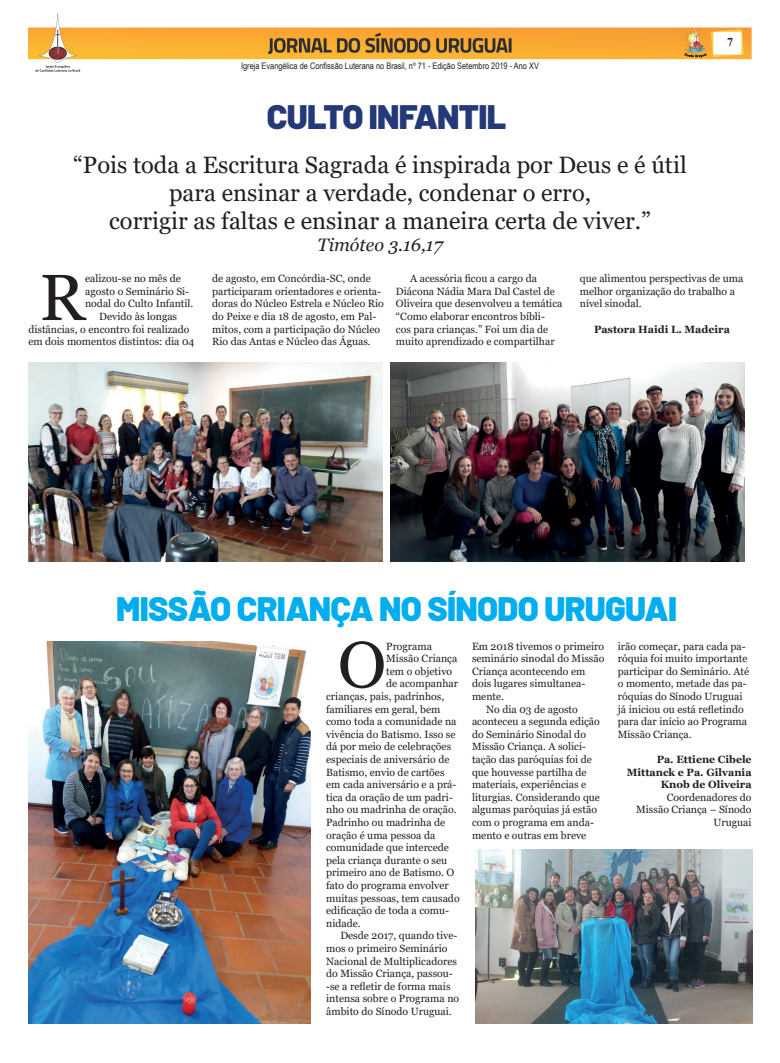
<style>
.page{position:relative;width:780px;height:1063px;background:#fff}
.page>*{position:absolute;margin:0;border:0;box-sizing:border-box;transform-origin:0 0}
.t1{font:65.1px "Georgia";color:#231f20}
.t2{font:900 33.9px "Barlow";letter-spacing:-.02em;color:#00aeef}
.t3{font:900 33.9px "Barlow";letter-spacing:-.02em;color:#243977}
.t4{font:23.7px/28.4px "Georgia";color:#231f20;text-align:center}
.t5{font:italic 18px "Georgia";color:#231f20}
.t6{font:700 12px "Times New Roman";color:#231f20}
.t7{font:10.5px/12.6px "Georgia";color:#231f20}
.t8{font:700 10.5px/12.6px "Georgia";color:#231f20;text-align:right}
.t9{font:9px "Arial Narrow";color:#231f20}
</style>
<div class="page">
<img style="left:28px;top:13px;width:723px;height:59px">
<img style="left:28px;top:362px;width:355px;height:200px">
<img style="left:390px;top:362px;width:354px;height:200px">
<img style="left:28px;top:642px;width:282px;height:381px">
<img style="left:475px;top:850px;width:277px;height:173px">
<p class="t9" style="left:241px;top:59px;width:299px">Igreja Evangélica de Confissão Luterana no Brasil, nº 71 - Edição Setembro 2019 - Ano XV</p>
<h2 class="t3" style="left:267px;top:91px;width:241px">CULTO INFANTIL</h2>
<h3 class="t4" style="left:73px;top:151px;width:615px">“Pois toda a Escritura Sagrada é inspirada por Deus e é útil para ensinar a verdade, condenar o erro,<br>corrigir as faltas e ensinar a maneira certa de viver.”</h3>
<h3 class="t5" style="left:317px;top:233px;width:126px">Timóteo 3.16,17</h3>
<p class="t6" style="left:727px;top:34px;width:7px">7</p>
<h1 class="t1" style="left:39px;top:258px;width:47px">R</h1>
<p class="t7" style="left:85px;top:273px;width:97px">ealizou-se no mês de</p>
<p class="t7" style="left:85px;top:285px;width:106px">agosto o Seminário Si-</p>
<p class="t7" style="left:85px;top:298px;width:110px">nodal do Culto Infantil.</p>
<p class="t7" style="left:99px;top:310px;width:79px">Devido às longas</p>
<p class="t7" style="left:28px;top:323px;width:163px">distâncias, o encontro foi realizado</p>
<p class="t7" style="left:28px;top:336px;width:167px">em dois momentos distintos: dia 04</p>
<p class="t7" style="left:212px;top:273px;width:173px">de agosto, em Concórdia-SC, onde participaram orientadores e orienta&shy;doras do Núcleo Estrela e Núcleo Rio do Peixe e dia 18 de agosto, em Pal&shy;mitos, com a participação do Núcleo Rio das Antas e Núcleo das Águas.</p>
<p class="t7" style="left:396px;top:273px;width:168px;text-indent:14px">A acessória ficou a cargo da<br>Diácona Nádia Mara Dal Castel de<br>Oliveira que desenvolveu a temática “Como elaborar encontros bíbli&shy;cos para crianças.” Foi um dia de muito aprendizado e compartilhar</p>
<p class="t7" style="left:579px;top:273px;width:165px">que alimentou perspectivas de uma melhor organização do trabalho a nível sinodal.</p>
<p class="t8" style="left:594px;top:323px;width:137px">Pastora Haidi L. Madeira</p>
<h2 class="t2" style="left:116px;top:583px;width:562px">MISSÃO CRIANÇA NO SÍNODO URUGUAI</h2>
<h1 class="t1" style="left:338px;top:625px;width:50px">O</h1>
<p class="t7" style="left:386px;top:640px;width:47px">Programa</p>
<p class="t7" style="left:386px;top:652px;width:73px">Missão Criança</p>
<p class="t7" style="left:386px;top:665px;width:67px">tem o objetivo</p>
<p class="t7" style="left:386px;top:678px;width:73px">de acompanhar</p>
<p class="t7" style="left:326px;top:690px;width:119px">crianças, pais, padrinhos,</p>
<p class="t7" style="left:326px;top:703px;width:116px">familiares em geral, bem</p>
<p class="t7" style="left:326px;top:715px;width:132px">como toda a comunidade na</p>
<p class="t7" style="left:326px;top:728px;width:131px">vivência do Batismo. Isso se</p>
<p class="t7" style="left:326px;top:741px;width:126px">dá por meio de celebrações</p>
<p class="t7" style="left:326px;top:753px;width:125px">especiais de aniversário de</p>
<p class="t7" style="left:326px;top:766px;width:120px">Batismo, envio de cartões</p>
<p class="t7" style="left:326px;top:778px;width:132px">em cada aniversário e a prá-</p>
<p class="t7" style="left:326px;top:791px;width:128px">tica da oração de um padri-</p>
<p class="t7" style="left:326px;top:804px;width:132px">nho ou madrinha de oração.</p>
<p class="t7" style="left:326px;top:816px;width:121px">Padrinho ou madrinha de</p>
<p class="t7" style="left:326px;top:829px;width:111px">oração é uma pessoa da</p>
<p class="t7" style="left:326px;top:841px;width:124px">comunidade que intercede</p>
<p class="t7" style="left:326px;top:854px;width:123px">pela criança durante o seu</p>
<p class="t7" style="left:326px;top:867px;width:130px">primeiro ano de Batismo. O</p>
<p class="t7" style="left:326px;top:879px;width:124px">fato do programa envolver</p>
<p class="t7" style="left:326px;top:892px;width:135px">muitas pessoas, tem causado</p>
<p class="t7" style="left:326px;top:904px;width:124px">edificação de toda a comu-</p>
<p class="t7" style="left:326px;top:917px;width:36px">nidade.</p>
<p class="t7" style="left:340px;top:930px;width:119px">Desde 2017, quando tive-</p>
<p class="t7" style="left:326px;top:942px;width:123px">mos o primeiro Seminário</p>
<p class="t7" style="left:326px;top:955px;width:132px">Nacional de Multiplicadores</p>
<p class="t7" style="left:326px;top:967px;width:128px">do Missão Criança, passou-</p>
<p class="t7" style="left:326px;top:980px;width:126px">-se a refletir de forma mais</p>
<p class="t7" style="left:326px;top:993px;width:134px">intensa sobre o Programa no</p>
<p class="t7" style="left:326px;top:1005px;width:127px">âmbito do Sínodo Uruguai.</p>
<p class="t7" style="left:472px;top:640px;width:134px">Em 2018 tivemos o primeiro</p>
<p class="t7" style="left:472px;top:652px;width:134px">seminário sinodal do Missão</p>
<p class="t7" style="left:472px;top:665px;width:115px">Criança acontecendo em</p>
<p class="t7" style="left:472px;top:678px;width:115px">dois lugares simultanea-</p>
<p class="t7" style="left:472px;top:690px;width:34px">mente.</p>
<p class="t7" style="left:486px;top:703px;width:93px">No dia 03 de agosto</p>
<p class="t7" style="left:472px;top:715px;width:129px">aconteceu a segunda edição</p>
<p class="t7" style="left:472px;top:728px;width:115px">do Seminário Sinodal do</p>
<p class="t7" style="left:472px;top:741px;width:116px">Missão Criança. A solici-</p>
<p class="t7" style="left:472px;top:753px;width:121px">tação das paróquias foi de</p>
<p class="t7" style="left:472px;top:766px;width:116px">que houvesse partilha de</p>
<p class="t7" style="left:472px;top:778px;width:116px">materiais, experiências e</p>
<p class="t7" style="left:472px;top:791px;width:129px">liturgias. Considerando que</p>
<p class="t7" style="left:472px;top:804px;width:126px">algumas paróquias já estão</p>
<p class="t7" style="left:472px;top:816px;width:123px">com o programa em anda-</p>
<p class="t7" style="left:472px;top:829px;width:116px">mento e outras em breve</p>
<p class="t7" style="left:617px;top:640px;width:133px">irão começar, para cada pa&shy;róquia foi muito importante participar do Seminário. Até o momento, metade das pa&shy;róquias do Sínodo Uruguai já iniciou ou está refletindo para dar início ao Programa<br>Missão Criança.</p>
<p class="t8" style="left:626px;top:753px;width:126px">Pa. Ettiene Cibele<br>Mittanck e Pa. Gilvania<br>Knob de Oliveira</p>
<p class="t7" style="left:636px;top:791px;width:117px;text-align:right">Coordenadores do<br>Missão Criança – Sínodo<br>Uruguai</p>
</div>
